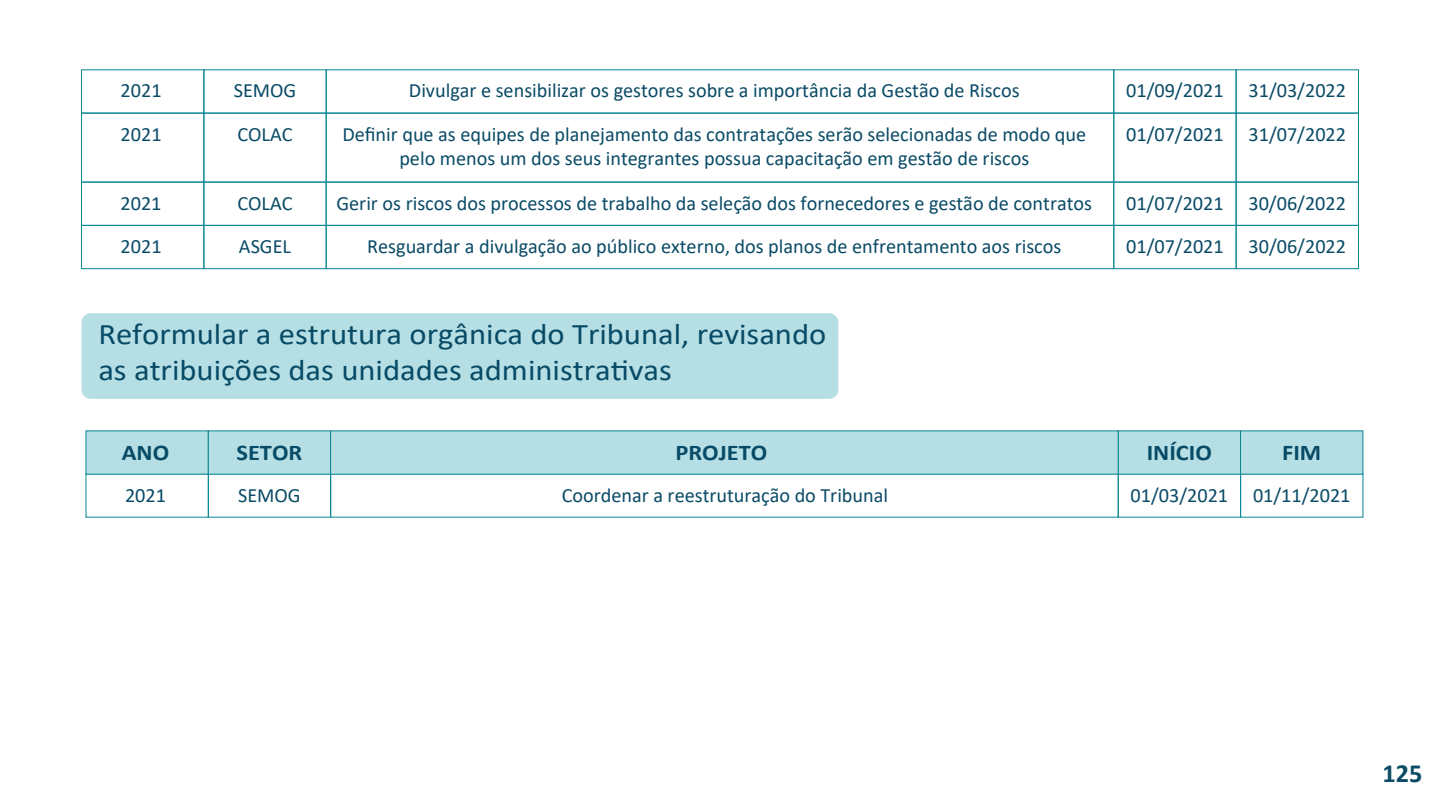
<style>
.page{position:relative;width:1440px;height:810px;background:#fff}
.page>*{position:absolute;margin:0;border:0;box-sizing:border-box;transform-origin:0 0}
.t1{font:30px/36px "Calibri";color:#084b66;scale:1.09 1}
.t2{font:700 26.25px "Calibri";color:#0b4b66}
.t3{font:700 22.5px "Calibri";color:#084b66;scale:1.09 1}
.t4{font:20.25px/24.3px "Calibri";color:#0a4b66;text-align:center}
</style>
<div class="page">
<div style="left:82px;top:313px;width:756px;height:86px;background:#b6dfe5;border-radius:9px"></div>
<div style="left:81px;top:113px;width:123px;height:70px;border:1px solid #088794"></div>
<div style="left:203px;top:113px;width:124px;height:70px;border:1px solid #088794"></div>
<div style="left:1236px;top:113px;width:123px;height:70px;border:1px solid #088794"></div>
<div style="left:81px;top:182px;width:123px;height:44px;border:1px solid #088794"></div>
<div style="left:203px;top:182px;width:124px;height:44px;border:1px solid #088794"></div>
<div style="left:1113px;top:182px;width:124px;height:44px;border:1px solid #088794"></div>
<div style="left:1236px;top:182px;width:123px;height:44px;border:1px solid #088794"></div>
<div style="left:326px;top:182px;width:788px;height:44px;border:1px solid #088794"></div>
<div style="left:81px;top:225px;width:123px;height:44px;border:1px solid #088794"></div>
<div style="left:203px;top:225px;width:124px;height:44px;border:1px solid #088794"></div>
<div style="left:1113px;top:225px;width:124px;height:44px;border:1px solid #088794"></div>
<div style="left:1236px;top:225px;width:123px;height:44px;border:1px solid #088794"></div>
<div style="left:326px;top:225px;width:788px;height:44px;border:1px solid #088794"></div>
<div style="left:81px;top:69px;width:123px;height:45px;border:1px solid #088794"></div>
<div style="left:203px;top:69px;width:124px;height:45px;border:1px solid #088794"></div>
<div style="left:1113px;top:69px;width:124px;height:45px;border:1px solid #088794"></div>
<div style="left:1236px;top:69px;width:123px;height:45px;border:1px solid #088794"></div>
<div style="left:326px;top:69px;width:788px;height:45px;border:1px solid #088794"></div>
<div style="left:85px;top:430px;width:124px;height:45px;background:#b6dfe5;border:1px solid #088794"></div>
<div style="left:208px;top:430px;width:123px;height:45px;background:#b6dfe5;border:1px solid #088794"></div>
<div style="left:1118px;top:430px;width:123px;height:45px;background:#b6dfe5;border:1px solid #088794"></div>
<div style="left:1240px;top:430px;width:123px;height:45px;background:#b6dfe5;border:1px solid #088794"></div>
<div style="left:330px;top:430px;width:789px;height:45px;background:#b6dfe5;border:1px solid #088794"></div>
<p class="t4" style="left:121px;top:78px;width:43px">2021</p>
<p class="t4" style="left:234px;top:78px;width:64px">SEMOG</p>
<p class="t4" style="left:409px;top:78px;width:612px">Divulgar e sensibilizar os gestores sobre a importância da Gestão de Riscos</p>
<p class="t4" style="left:1126px;top:78px;width:221px">01/09/2021 31/03/2022</p>
<p class="t4" style="left:121px;top:121px;width:43px">2021</p>
<p class="t4" style="left:237px;top:121px;width:57px">COLAC</p>
<p class="t4" style="left:342px;top:121px;width:745px">Definir que as equipes de planejamento das contratações serão selecionadas de modo que pelo menos um dos seus integrantes possua capacitação em gestão de riscos</p>
<p class="t4" style="left:1126px;top:121px;width:221px">01/07/2021 31/07/2022</p>
<p class="t4" style="left:121px;top:190px;width:43px">2021</p>
<p class="t4" style="left:237px;top:190px;width:57px">COLAC</p>
<p class="t4" style="left:337px;top:190px;width:757px">Gerir os riscos dos processos de trabalho da seleção dos fornecedores e gestão de contratos</p>
<p class="t4" style="left:1126px;top:190px;width:221px">01/07/2021 30/06/2022</p>
<p class="t4" style="left:121px;top:234px;width:43px">2021</p>
<p class="t4" style="left:239px;top:234px;width:54px">ASGEL</p>
<p class="t4" style="left:367px;top:234px;width:696px">Resguardar a divulgação ao público externo, dos planos de enfrentamento aos riscos</p>
<p class="t4" style="left:1126px;top:234px;width:221px">01/07/2021 30/06/2022</p>
<h1 class="t1" style="left:98px;top:316px;width:669px">Reformular a estrutura orgânica do Tribunal, revisando as atribuições das unidades administrativas</h1>
<p class="t3" style="left:122px;top:437px;width:45px">ANO</p>
<p class="t3" style="left:236px;top:437px;width:62px">SETOR</p>
<p class="t3" style="left:675px;top:437px;width:86px">PROJETO</p>
<p class="t3" style="left:1147px;top:437px;width:61px">INÍCIO</p>
<p class="t3" style="left:1282px;top:437px;width:37px">FIM</p>
<p class="t4" style="left:125px;top:482px;width:43px">2021</p>
<p class="t4" style="left:238px;top:482px;width:64px">SEMOG</p>
<p class="t4" style="left:562px;top:482px;width:328px">Coordenar a reestruturação do Tribunal</p>
<p class="t4" style="left:1131px;top:482px;width:221px">01/03/2021 01/11/2021</p>
<p class="t2" style="left:1383px;top:755px;width:41px">125</p>
</div>
